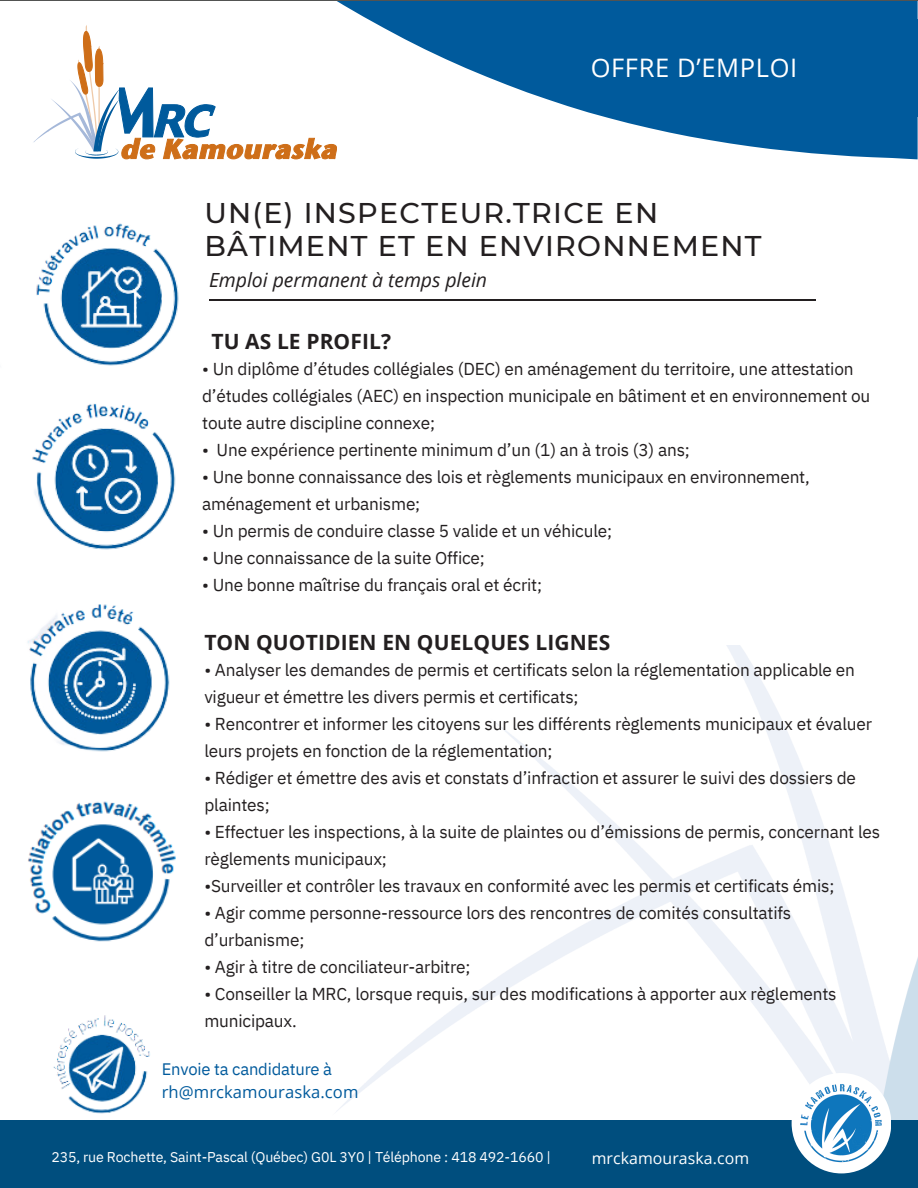
<style>
.page{position:relative;width:918px;height:1188px;background:#fff}
.page>*{position:absolute;margin:0;border:0;box-sizing:border-box;transform-origin:0 0}
.t1{font:500 28.5px/33.8px "Montserrat";letter-spacing:.045em;color:#231f20}
.t2{font:25.5px "Open Sans";letter-spacing:.025em;color:#fff}
.t3{font:700 21px "Open Sans";letter-spacing:.005em;color:#231f20}
.t4{font:italic 19.5px "Open Sans";letter-spacing:-.005em;color:#231f20}
.t5{font:17.25px/27px "IBM Plex Sans";letter-spacing:-.01em;color:#231f20}
.t6{font:16.65px "IBM Plex Sans";letter-spacing:-.01em;color:#005a9c}
.t7{font:16.65px "Open Sans";letter-spacing:.005em;color:#005a9c}
.t8{font:15.9px "Open Sans";letter-spacing:.005em;color:#fff}
.t9{font:14.1px "IBM Plex Sans";letter-spacing:-.01em;color:#fff}
</style>
<div class="page">
<svg style="left:337px;top:1px;width:581px;height:158px;fill:#005a9c"></svg>
<svg style="left:33px;top:25px;width:304px;height:135px"></svg>
<hr style="left:0;top:0;width:918px;height:1px;background:#525352">
<hr style="left:209px;top:299px;width:607px;height:2px;background:#231f20">
<div style="left:816px;top:19px;width:102px;height:98px;background:#005a9c"></div>
<img style="left:53px;top:1015px;width:97px;height:99px">
<img style="left:27px;top:801px;width:149px;height:141px">
<img style="left:36px;top:223px;width:143px;height:143px">
<img style="left:32px;top:403px;width:144px;height:147px">
<img style="left:28px;top:604px;width:142px;height:148px">
<div style="left:0;top:1120px;width:249px;height:68px;background:#004e7e"></div>
<div style="left:322px;top:1120px;width:275px;height:68px;background:#004e7e"></div>
<div style="left:95px;top:1120px;width:275px;height:68px;background:#004e7e"></div>
<div style="left:386px;top:1120px;width:276px;height:68px;background:#004e7e"></div>
<div style="left:646px;top:1120px;width:272px;height:68px;background:#004e7e"></div>
<div style="left:792px;top:1073px;width:99px;height:100px;background:#fff;border-radius:50%"></div>
<img style="left:800px;top:1082px;width:83px;height:82px">
<p class="t2" style="left:591px;top:50px;width:208px">OFFRE D’EMPLOI</p>
<h4 class="t1" style="left:204px;top:196px;width:559px">UN(E) INSPECTEUR.TRICE EN<br>BÂTIMENT ET EN ENVIRONNEMENT</h4>
<h3 class="t4" style="left:209px;top:266px;width:280px">Emploi permanent à temps plein</h3>
<p class="t3" style="left:211px;top:327px;width:181px">TU AS LE PROFIL?</p>
<h5 class="t5" style="left:202px;top:355px;width:670px">• Un diplôme d’études collégiales (DEC) en aménagement du territoire, une attestation d’études collégiales (AEC) en inspection municipale en bâtiment et en environnement ou toute autre discipline connexe;</h5>
<h5 class="t5" style="left:202px;top:436px;width:489px">• Une expérience pertinente minimum d’un (1) an à trois (3) ans;</h5>
<h5 class="t5" style="left:202px;top:463px;width:609px">• Une bonne connaissance des lois et règlements municipaux en environnement, aménagement et urbanisme;</h5>
<h5 class="t5" style="left:202px;top:517px;width:412px">• Un permis de conduire classe 5 valide et un véhicule;</h5>
<h5 class="t5" style="left:202px;top:544px;width:284px">• Une connaissance de la suite Office;</h5>
<h5 class="t5" style="left:202px;top:571px;width:342px">• Une bonne maîtrise du français oral et écrit;</h5>
<h5 class="t3" style="left:204px;top:628px;width:407px">TON QUOTIDIEN EN QUELQUES LIGNES</h5>
<p class="t5" style="left:204px;top:656px;width:652px">• Analyser les demandes de permis et certificats selon la réglementation applicable en vigueur et émettre les divers permis et certificats;</p>
<p class="t5" style="left:204px;top:710px;width:669px">• Rencontrer et informer les citoyens sur les différents règlements municipaux et évaluer leurs projets en fonction de la réglementation;</p>
<p class="t5" style="left:204px;top:764px;width:653px">• Rédiger et émettre des avis et constats d’infraction et assurer le suivi des dossiers de plaintes;</p>
<p class="t5" style="left:204px;top:818px;width:677px">• Effectuer les inspections, à la suite de plaintes ou d’émissions de permis, concernant les règlements municipaux;</p>
<p class="t5" style="left:204px;top:872px;width:632px">•Surveiller et contrôler les travaux en conformité avec les permis et certificats émis;</p>
<p class="t5" style="left:204px;top:899px;width:589px">• Agir comme personne-ressource lors des rencontres de comités consultatifs d’urbanisme;</p>
<p class="t5" style="left:204px;top:953px;width:268px">• Agir à titre de conciliateur-arbitre;</p>
<p class="t5" style="left:204px;top:980px;width:634px">• Conseiller la MRC, lorsque requis, sur des modifications à apporter aux règlements municipaux.</p>
<h3 class="t6" style="left:162px;top:1058px;width:172px">Envoie ta candidature à</h3>
<p class="t7" style="left:162px;top:1080px;width:198px">rh@mrckamouraska.com</p>
<h5 class="t9" style="left:51px;top:1148px;width:501px">235, rue Rochette, Saint-Pascal (Québec) G0L 3Y0 | Téléphone : 418 492-1660 |</h5>
<p class="t8" style="left:592px;top:1147px;width:159px">mrckamouraska.com</p>
</div>
